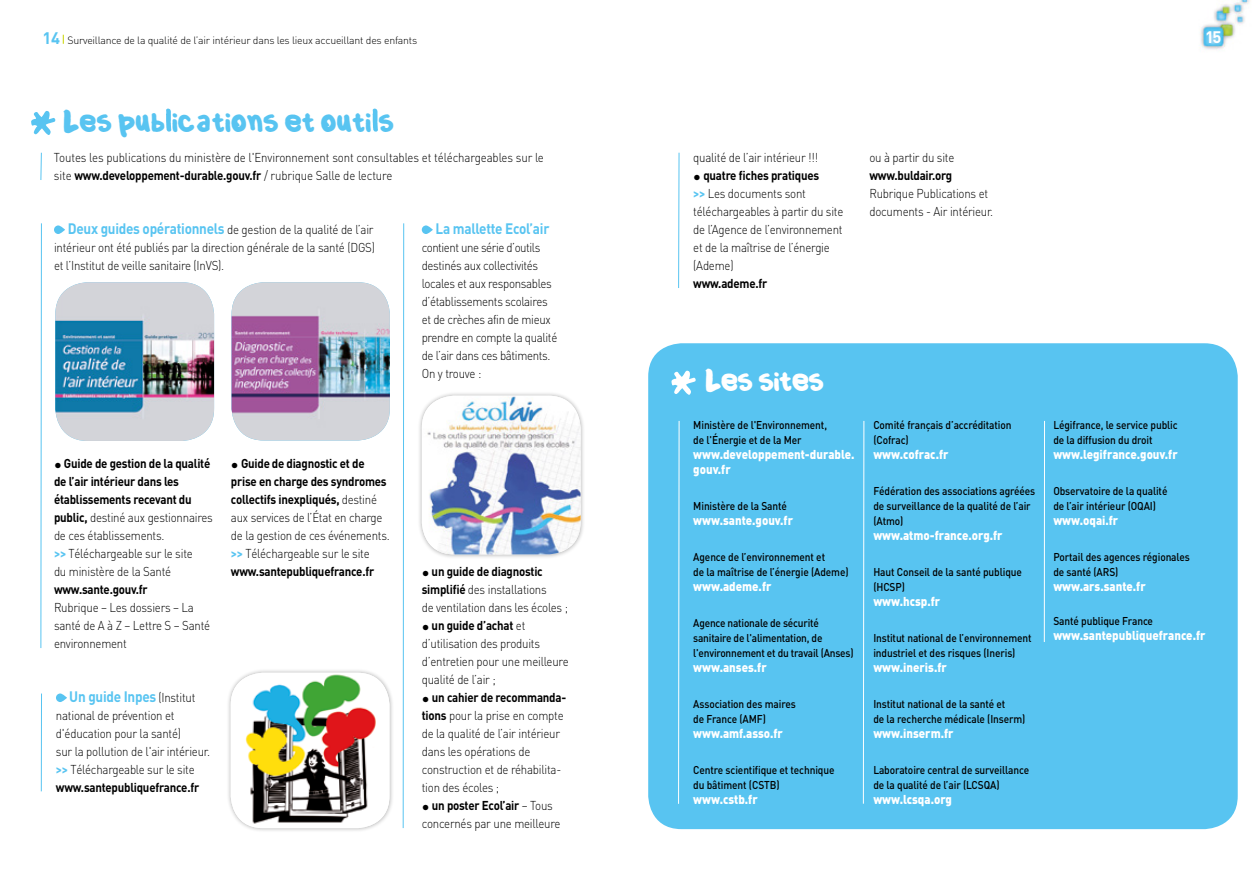
<style>
.page{position:relative;width:1259px;height:893px;background:#fff}
.page>*{position:absolute;margin:0;border:0;box-sizing:border-box;transform-origin:0 0}
.t1{font:21px "Culia";letter-spacing:.04em;color:#58c4f1}
.t2{font:21px "Culia";letter-spacing:.02em;color:#fff}
.t3{font:700 16.5px "DIN";color:#fff}
.t4{font:700 15px "DIN";letter-spacing:-.02em;color:#58c4f1;scale:.9 1}
.t5{font:300 12.75px/18px "DIN";letter-spacing:-.02em;color:#000;scale:.9 1}
.t6{font:900 12.75px/15px "DIN";color:#fff;scale:.9 1}
.t7{font:700 12.75px/18px "DIN";letter-spacing:-.02em;color:#000;scale:.9 1}
.t8{font:500 11.25px/15px "DIN";letter-spacing:-.01em;color:#000;scale:.9 1}
.t9{font:300 10.5px "DIN";letter-spacing:-.02em;color:#000}
.s1{font-weight:700;font-size:16.5px;color:#58c4f1}
.s2{font-weight:500;color:#c8d300}
.s3{font-weight:700}
.s4{font-weight:700;font-size:15px;color:#58c4f1}
.s5{font-weight:900;font-size:16.5px}
.s6{font-weight:700;color:#58c4f1}
.s7{font-weight:300;font-size:12.75px;color:#000}
.s8{font-weight:300}
.s9{color:#58c4f1}
</style>
<div class="page">
<div style="left:648px;top:343px;width:589px;height:486px;background:#58c4f1;border-radius:33px"></div>
<img style="left:1200px;top:0;width:50px;height:50px">
<img style="left:231px;top:282px;width:159px;height:158px">
<img style="left:55px;top:282px;width:159px;height:159px">
<div style="left:226px;top:668px;width:168px;height:165px;background:#000;opacity:.3"></div>
<img style="left:231px;top:673px;width:158px;height:155px">
<svg style="left:40px;top:152px;width:2px;height:28px"></svg>
<hr style="left:678px;top:153px;width:1px;height:135px;background:#58c4f1">
<svg style="left:678px;top:421px;width:2px;height:383px"></svg>
<hr style="left:1044px;top:421px;width:1px;height:221px;background:#fff">
<svg style="left:40px;top:223px;width:2px;height:425px"></svg>
<hr style="left:41px;top:693px;width:1px;height:98px;background:#58c4f1">
<svg style="left:402px;top:223px;width:2px;height:605px"></svg>
<svg style="left:166px;top:109px;width:5px;height:23px"></svg>
<svg style="left:372px;top:109px;width:6px;height:23px"></svg>
<svg style="left:422px;top:225px;width:11px;height:9px"></svg>
<svg style="left:54px;top:225px;width:11px;height:9px"></svg>
<svg style="left:56px;top:693px;width:11px;height:9px"></svg>
<div style="left:417px;top:391px;width:168px;height:168px;background:#000;opacity:.3"></div>
<img style="left:422px;top:396px;width:158px;height:158px">
<svg style="left:862px;top:421px;width:2px;height:383px"></svg>
<svg style="left:671px;top:371px;width:24px;height:24px"></svg>
<svg style="left:31px;top:111px;width:24px;height:24px"></svg>
<p class="t9" style="left:43px;top:34px;width:376px"><span class="s1">14</span> <span class="s2">|</span> Surveillance de la qualité de l’air intérieur dans les lieux accueillant des enfants</p>
<p class="t3" style="left:1205px;top:26px;width:18px">15</p>
<h1 class="t1" style="left:63px;top:112px;width:331px">Les pub ications et outi s</h1>
<p class="t5" style="left:54px;top:148px;width:546px">Toutes les publications du ministère de l'Environnement sont consultables et téléchargeables sur le site <span class="s3">www.developpement-durable.gouv.fr</span> / rubrique Salle de lecture</p>
<p class="t5" style="left:54px;top:220px;width:358px;text-align:justify;text-indent:14px"><span class="s4">Deux guides opérationnels</span> de gestion de la qualité de l’air intérieur ont été publiés par la direction générale de la santé (DGS) et l’Institut de veille sanitaire (InVS).</p>
<p class="t5" style="left:54px;top:454px;width:178px"><span class="s5">•</span> <span class="s3">Guide de gestion de la qualité de l’air intérieur dans les établissements recevant du public,</span> destiné aux gestionnaires de ces établissements.<br><span class="s6">&gt;&gt;</span> Téléchargeable sur le site<br>du ministère de la Santé</p>
<p class="t7" style="left:54px;top:580px;width:106px">www.sante.gouv.fr</p>
<p class="t5" style="left:54px;top:598px;width:175px">Rubrique – Les dossiers – La santé de A à Z – Lettre S – Santé environnement</p>
<p class="t4" style="left:69px;top:687px;width:142px">Un guide Inpes <span class="s7">(Institut</span></p>
<p class="t5" style="left:56px;top:706px;width:173px">national de prévention et d'éducation pour la santé)<br>sur la pollution de l'air intérieur. <span class="s6">&gt;&gt;</span> Téléchargeable sur le site <span class="s3">www.santepubliquefrance.fr</span></p>
<p class="t7" style="left:231px;top:454px;width:178px"><span class="s5">•</span> Guide de diagnostic et de prise en charge des syndromes collectifs inexpliqués, <span class="s8">destiné aux services de l’État en charge de la gestion de ces événements. </span><span class="s9">&gt;&gt;</span> <span class="s8">Téléchargeable sur le site </span>www.santepubliquefrance.fr</p>
<p class="t4" style="left:435px;top:219px;width:128px">La mallette Ecol’air</p>
<p class="t5" style="left:422px;top:238px;width:152px">contient une série d’outils destinés aux collectivités locales et aux responsables d’établissements scolaires et de crèches afin de mieux prendre en compte la qualité de l’air dans ces bâtiments.<br>On y trouve :</p>
<p class="t5" style="left:422px;top:562px;width:164px"><span class="s5">•</span> <span class="s3">un guide de diagnostic simplifié</span> des installations<br>de ventilation dans les écoles ;</p>
<p class="t5" style="left:422px;top:616px;width:165px"><span class="s5">•</span> <span class="s3">un guide d’achat</span> et d’utilisation des produits d’entretien pour une meilleure qualité de l’air ;</p>
<p class="t5" style="left:422px;top:688px;width:162px"><span class="s5">•</span> <span class="s3">un cahier de recommanda&shy;tions</span> pour la prise en compte de la qualité de l’air intérieur dans les opérations de construction et de réhabilita&shy;tion des écoles ;</p>
<p class="t5" style="left:422px;top:796px;width:156px"><span class="s5">•</span> <span class="s3">un poster Ecol’air</span> – Tous concernés par une meilleure</p>
<p class="t5" style="left:693px;top:148px;width:140px">qualité de l’air intérieur !!!</p>
<p class="t5" style="left:693px;top:166px;width:168px"><span class="s5">•</span> <span class="s3">quatre fiches pratiques<br></span><span class="s6">&gt;&gt;</span> Les documents sont téléchargeables à partir du site de l’Agence de l’environnement et de la maîtrise de l’énergie (Ademe)</p>
<p class="t7" style="left:693px;top:274px;width:84px">www.ademe.fr</p>
<p class="t5" style="left:869px;top:148px;width:96px">ou à partir du site</p>
<p class="t7" style="left:869px;top:166px;width:93px">www.buldair.org</p>
<p class="t5" style="left:869px;top:184px;width:139px">Rubrique Publications et documents - Air intérieur.</p>
<h1 class="t2" style="left:705px;top:372px;width:120px">Les sites</h1>
<p class="t8" style="left:693px;top:417px;width:150px">Ministère de l'Environnement, de l'Énergie et de la Mer</p>
<p class="t6" style="left:693px;top:446px;width:181px">www.developpement-durable. gouv.fr</p>
<p class="t8" style="left:693px;top:498px;width:106px">Ministère de la Santé</p>
<p class="t6" style="left:693px;top:512px;width:112px">www.sante.gouv.fr</p>
<p class="t8" style="left:693px;top:549px;width:174px">Agence de l’environnement et<br>de la maîtrise de l’énergie (Ademe)</p>
<p class="t6" style="left:693px;top:578px;width:88px">www.ademe.fr</p>
<p class="t8" style="left:693px;top:615px;width:180px">Agence nationale de sécurité sanitaire de l'alimentation, de l'environnement et du travail (Anses)</p>
<p class="t6" style="left:693px;top:659px;width:83px">www.anses.fr</p>
<p class="t8" style="left:693px;top:696px;width:115px">Association des maires de France (AMF)</p>
<p class="t6" style="left:693px;top:725px;width:101px">www.amf.asso.fr</p>
<p class="t8" style="left:693px;top:762px;width:158px">Centre scientifique et technique du bâtiment (CSTB)</p>
<p class="t6" style="left:693px;top:791px;width:73px">www.cstb.fr</p>
<p class="t8" style="left:873px;top:417px;width:155px">Comité français d’accréditation (Cofrac)</p>
<p class="t6" style="left:873px;top:446px;width:85px">www.cofrac.fr</p>
<p class="t8" style="left:873px;top:483px;width:181px">Fédération des associations agréées de surveillance de la qualité de l’air (Atmo)</p>
<p class="t6" style="left:873px;top:527px;width:145px">www.atmo-france.org.fr</p>
<p class="t8" style="left:873px;top:564px;width:167px">Haut Conseil de la santé publique (HCSP)</p>
<p class="t6" style="left:873px;top:593px;width:76px">www.hcsp.fr</p>
<p class="t8" style="left:873px;top:630px;width:177px">Institut national de l’environnement industriel et des risques (Ineris)</p>
<p class="t6" style="left:873px;top:659px;width:83px">www.ineris.fr</p>
<p class="t8" style="left:873px;top:696px;width:171px">Institut national de la santé et<br>de la recherche médicale (Inserm)</p>
<p class="t6" style="left:873px;top:725px;width:91px">www.inserm.fr</p>
<p class="t8" style="left:873px;top:762px;width:175px">Laboratoire central de surveillance de la qualité de l’air (LCSQA)</p>
<p class="t6" style="left:873px;top:791px;width:89px">www.lcsqa.org</p>
<p class="t8" style="left:1053px;top:417px;width:140px">Légifrance, le service public de la diffusion du droit</p>
<p class="t6" style="left:1053px;top:446px;width:140px">www.legifrance.gouv.fr</p>
<p class="t8" style="left:1053px;top:483px;width:128px">Observatoire de la qualité de l’air intérieur (OQAI)</p>
<p class="t6" style="left:1053px;top:512px;width:74px">www.oqai.fr</p>
<p class="t8" style="left:1053px;top:549px;width:153px">Portail des agences régionales de santé (ARS)</p>
<p class="t6" style="left:1053px;top:578px;width:104px">www.ars.sante.fr</p>
<p class="t8" style="left:1053px;top:613px;width:112px">Santé publique France</p>
<p class="t6" style="left:1053px;top:627px;width:171px">www.santepubliquefrance.fr</p>
</div>
